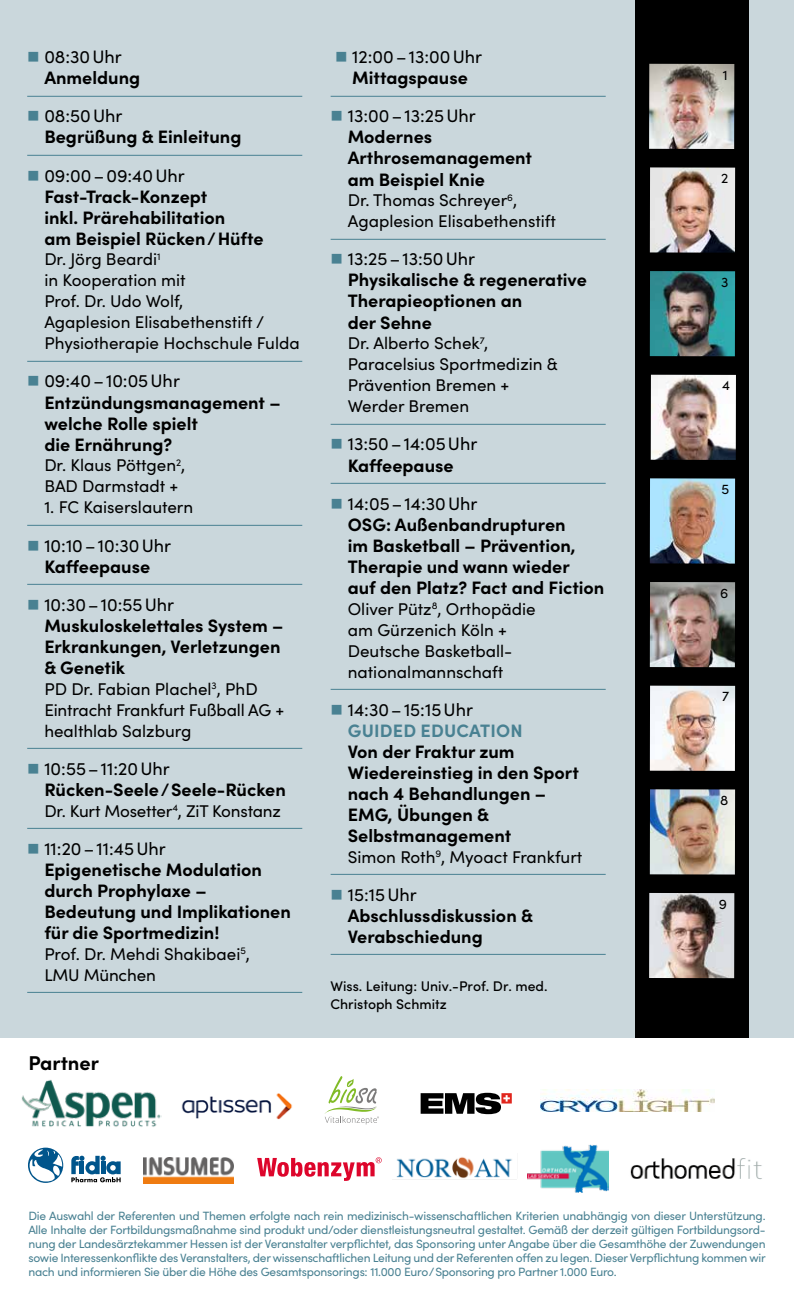
<style>
.page{position:relative;width:794px;height:1304px;background:#fff}
.page>*{position:absolute;margin:0;border:0;box-sizing:border-box;transform-origin:0 0}
.t1{font:700 20px "Sofia Pro";color:#000}
.t2{font:700 18px/21px "Sofia Pro";color:#000}
.t3{font:18px/21px "Sofia Pro";color:#000;text-align:center}
.t4{font:700 18px/21px "Sofia Pro";letter-spacing:.01em;color:#498192}
.t5{font:17px/21px "Sofia Pro";color:#000}
.t6{font:500 14px/18px "Sofia Pro";color:#000}
.t7{font:14px "Sofia Pro";color:#000}
.t8{font:12px/14px "Sofia Pro";letter-spacing:-.02em;color:#498192;text-align:justify}
.s1{font-weight:400;color:#498192}
.s2{font-weight:400}
.s3{color:#498192}
.s4{font-weight:700}
.s5{font-weight:400;color:#000}
</style>
<div class="page">
<div style="left:0;top:0;width:794px;height:1037px;background:#cad7dc"></div>
<div style="left:635px;top:0;width:114px;height:1037px;background:#000"></div>
<hr style="left:27px;top:96px;width:275px;height:1px;background:#498192">
<hr style="left:27px;top:155px;width:275px;height:1px;background:#498192">
<hr style="left:27px;top:361px;width:275px;height:1px;background:#498192">
<hr style="left:27px;top:525px;width:275px;height:1px;background:#498192">
<hr style="left:27px;top:584px;width:275px;height:1px;background:#498192">
<hr style="left:27px;top:748px;width:275px;height:1px;background:#498192">
<hr style="left:27px;top:828px;width:275px;height:1px;background:#498192">
<hr style="left:27px;top:992px;width:275px;height:1px;background:#498192">
<hr style="left:331px;top:96px;width:274px;height:1px;background:#498192">
<hr style="left:331px;top:239px;width:274px;height:1px;background:#498192">
<hr style="left:331px;top:424px;width:274px;height:1px;background:#498192">
<hr style="left:331px;top:483px;width:274px;height:1px;background:#498192">
<hr style="left:331px;top:689px;width:274px;height:1px;background:#498192">
<hr style="left:331px;top:874px;width:274px;height:1px;background:#498192">
<hr style="left:331px;top:954px;width:274px;height:1px;background:#498192">
<img style="left:21px;top:1080px;width:140px;height:47px">
<img style="left:143px;top:1157px;width:90px;height:27px">
<img style="left:181px;top:1093px;width:112px;height:27px">
<img style="left:630px;top:1158px;width:132px;height:22px">
<img style="left:540px;top:1090px;width:174px;height:22px">
<svg style="left:420px;top:1093px;width:92px;height:21px"></svg>
<svg style="left:324px;top:1076px;width:55px;height:48px"></svg>
<svg style="left:257px;top:1157px;width:125px;height:24px"></svg>
<img style="left:527px;top:1145px;width:81px;height:48px">
<img style="left:649px;top:64px;width:85px;height:85px">
<img style="left:651px;top:375px;width:85px;height:85px">
<img style="left:650px;top:478px;width:85px;height:86px">
<img style="left:650px;top:582px;width:85px;height:85px">
<img style="left:650px;top:789px;width:85px;height:85px">
<img style="left:650px;top:686px;width:85px;height:85px">
<img style="left:650px;top:271px;width:85px;height:85px">
<img style="left:650px;top:167px;width:85px;height:86px">
<img style="left:649px;top:893px;width:85px;height:85px">
<img style="left:393px;top:1157px;width:124px;height:23px">
<svg style="left:28px;top:1148px;width:35px;height:35px"></svg>
<svg style="left:71px;top:1156px;width:50px;height:26px"></svg>
<p class="t2" style="left:44px;top:45px;width:97px;text-indent:-17px"><span class="s1">■</span> <span class="s2">08:30Uhr<br></span>Anmeldung</p>
<p class="t2" style="left:44px;top:104px;width:199px;text-indent:-17px"><span class="s1">■</span> <span class="s2">08:50Uhr<br></span>Begrüßung &amp; Einleitung</p>
<p class="t2" style="left:44px;top:163px;width:221px;text-indent:-17px"><span class="s1">■</span> <span class="s2">09:00–09:40Uhr<br></span>Fast-Track-Konzept<br>inkl. Prärehabilitation<br>am Beispiel Rücken/Hüfte</p>
<p class="t5" style="left:44px;top:248px;width:257px">Dr. Jörg Beardi<sup>1<br></sup>in Kooperation mit<br>Prof. Dr. Udo Wolf,<br>Agaplesion Elisabethenstift /<br>Physiotherapie Hochschule Fulda</p>
<p class="t2" style="left:44px;top:369px;width:238px;text-indent:-17px"><span class="s1">■</span> <span class="s2">09:40–10:05Uhr<br></span>Entzündungsmanagement – welche Rolle spielt<br>die Ernährung?</p>
<p class="t5" style="left:44px;top:454px;width:143px">Dr. Klaus Pöttgen<sup>2</sup>,<br>BAD Darmstadt +</p>
<p class="t5" style="left:44px;top:496px;width:150px">1. FC Kaiserslautern</p>
<p class="t3" style="left:27px;top:534px;width:145px"><span class="s3">■</span> 10:10–10:30Uhr<br><span class="s4">Kaffeepause</span></p>
<p class="t2" style="left:44px;top:592px;width:240px;text-indent:-17px"><span class="s1">■</span> <span class="s2">10:30–10:55Uhr<br></span>Muskuloskelettales System –<br>Erkrankungen, Verletzungen &amp; Genetik</p>
<p class="t5" style="left:44px;top:677px;width:241px">PD Dr. Fabian Plachel<sup>3</sup>, PhD<br>Eintracht Frankfurt Fußball AG + healthlab Salzburg</p>
<p class="t2" style="left:44px;top:756px;width:243px;text-indent:-17px"><span class="s1">■</span> <span class="s2">10:55–11:20Uhr<br></span>Rücken-Seele/Seele-Rücken</p>
<p class="t5" style="left:44px;top:799px;width:238px">Dr. Kurt Mosetter<sup>4</sup>, ZiT Konstanz</p>
<p class="t2" style="left:44px;top:836px;width:248px;text-indent:-17px"><span class="s1">■</span> <span class="s2">11:20–11:45Uhr<br></span>Epigenetische Modulation durch Prophylaxe –<br>Bedeutung und Implikationen für die Sportmedizin!</p>
<p class="t5" style="left:44px;top:942px;width:207px">Prof. Dr. Mehdi Shakibaei<sup>5</sup>,<br>LMU München</p>
<p class="t1" style="left:28px;top:1048px;width:72px">Partner</p>
<p class="t3" style="left:335px;top:46px;width:148px"><span class="s3">■</span> 12:00–13:00Uhr<br><span class="s4">Mittagspause</span></p>
<p class="t2" style="left:348px;top:104px;width:186px;text-indent:-17px"><span class="s1">■</span> <span class="s2">13:00–13:25Uhr<br></span>Modernes<br>Arthrosemanagement am Beispiel Knie</p>
<p class="t5" style="left:348px;top:189px;width:210px">Dr. Thomas Schreyer<sup>6</sup>,<br>Agaplesion Elisabethenstift</p>
<p class="t2" style="left:348px;top:247px;width:241px;text-indent:-17px"><span class="s1">■</span> <span class="s2">13:25–13:50Uhr<br></span>Physikalische &amp; regenerative<br>Therapieoptionen an<br>der Sehne</p>
<p class="t5" style="left:348px;top:332px;width:212px">Dr. Alberto Schek<sup>7</sup>,<br>Paracelsius Sportmedizin &amp;<br>Prävention Bremen +<br>Werder Bremen</p>
<p class="t3" style="left:331px;top:433px;width:148px"><span class="s3">■</span> 13:50–14:05Uhr<br><span class="s4">Kaffeepause</span></p>
<p class="t2" style="left:348px;top:491px;width:258px;text-indent:-17px"><span class="s1">■</span> <span class="s2">14:05–14:30Uhr<br></span>OSG: Außenbandrupturen<br>im Basketball – Prävention,<br>Therapie und wann wieder<br>auf den Platz? Fact and Fiction</p>
<p class="t5" style="left:348px;top:597px;width:189px">Oliver Pütz<sup>8</sup>, Orthopädie am Gürzenich Köln +<br>Deutsche Basketball&shy;nationalmannschaft</p>
<p class="t4" style="left:348px;top:697px;width:176px;text-indent:-17px"><span class="s2">■</span> <span class="s5">14:30–15:15Uhr<br></span>GUIDED EDUCATION</p>
<p class="t2" style="left:348px;top:739px;width:232px">Von der Fraktur zum<br>Wiedereinstieg in den Sport nach 4 Behandlungen –<br>EMG, Übungen &amp;<br>Selbstmanagement</p>
<p class="t5" style="left:348px;top:845px;width:236px">Simon Roth<sup>9</sup>, Myoact Frankfurt</p>
<p class="t2" style="left:348px;top:882px;width:187px;text-indent:-17px"><span class="s1">■</span> <span class="s2">15:15Uhr<br></span>Abschlussdiskussion &amp;<br>Verabschiedung</p>
<p class="t6" style="left:330px;top:977px;width:219px">Wiss. Leitung: Univ.-Prof. Dr. med.<br>Christoph Schmitz</p>
<p class="t7" style="left:722px;top:64px;width:6px">1</p>
<p class="t7" style="left:721px;top:168px;width:9px">2</p>
<p class="t7" style="left:721px;top:272px;width:9px">3</p>
<p class="t7" style="left:722px;top:375px;width:9px">4</p>
<p class="t7" style="left:721px;top:479px;width:9px">5</p>
<p class="t7" style="left:720px;top:583px;width:10px">6</p>
<p class="t7" style="left:722px;top:686px;width:9px">7</p>
<p class="t7" style="left:720px;top:790px;width:10px">8</p>
<p class="t7" style="left:719px;top:894px;width:10px">9</p>
<p class="t8" style="left:28px;top:1208px;width:739px">Die Auswahl der Referenten und Themen erfolgte nach rein medizinisch-wissenschaftlichen Kriterien unabhängig von dieser Unterstützung.<br>Alle Inhalte der Fortbildungsmaßnahme sind produkt und/oder dienstleistungsneutral gestaltet. Gemäß der derzeit gültigen Fortbildungsord&shy;nung der Landesärztekammer Hessen ist der Veranstalter verpflichtet, das Sponsoring unter Angabe über die Gesamthöhe der Zuwendungen sowie Interessenkonflikte des Veranstalters, der wissenschaftlichen Leitung und der Referenten offen zu legen. Dieser Verpflichtung kommen wir nach und informieren Sie über die Höhe des Gesamtsponsorings: 11.000 Euro/Sponsoring pro Partner 1.000 Euro.</p>
</div>
